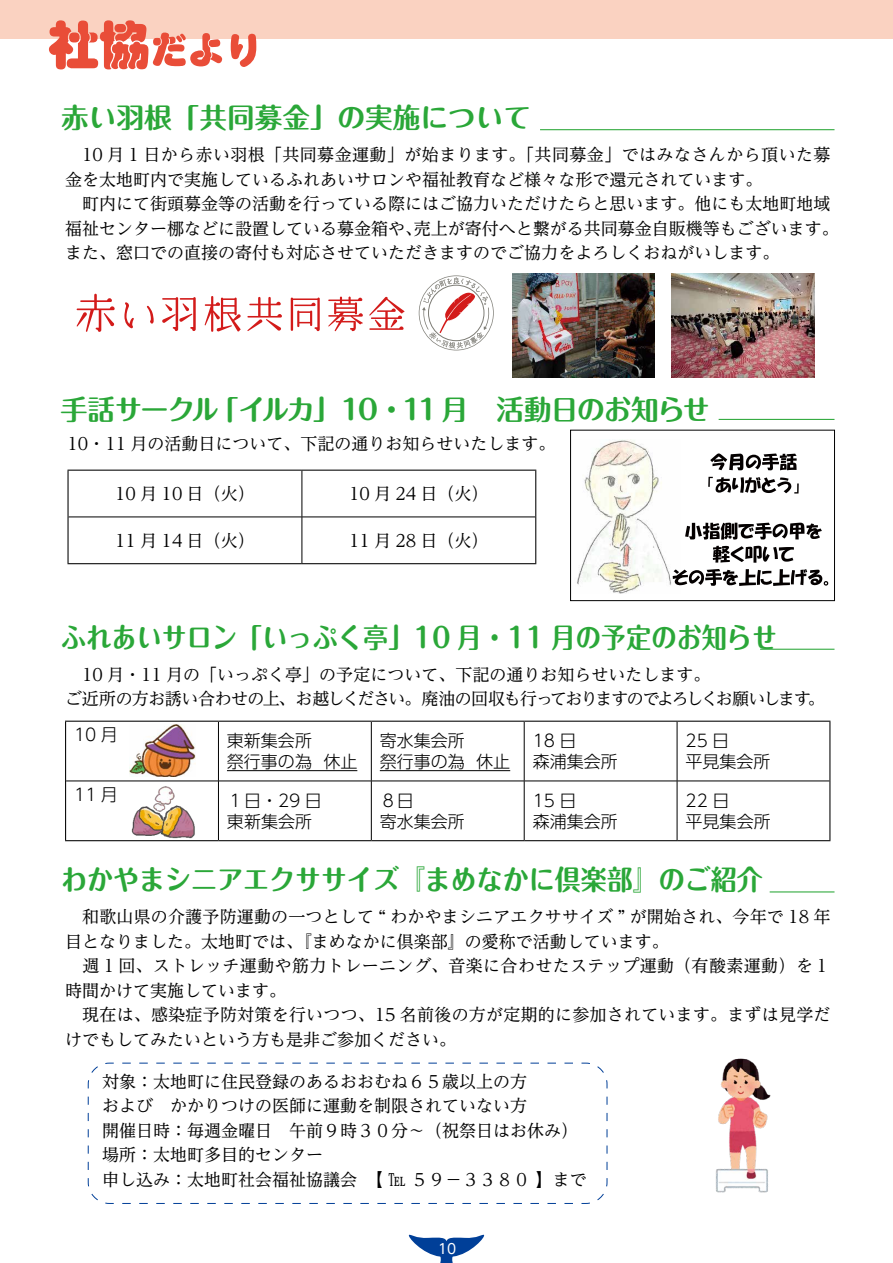
<style>
.page{position:relative;width:893px;height:1263px;background:#fff}
.page>*{position:absolute;margin:0;border:0;box-sizing:border-box;transform-origin:0 0}
.t1{font:700 27.6px "Maru Fo Pro";color:#2aa738;scale:.91 1}
.t2{font:700 27.6px "Maru Fo Pro";color:#2aa738;scale:.94 1}
.t3{font:700 27.6px "Maru Fo Pro";letter-spacing:-.045em;color:#2aa738}
.t4{font:700 27.6px "Maru Fo Pro";color:#2aa738}
.t5{font:16.95px/24.5px "UD Reimin Pr 6";color:#000}
.t6{font:16.95px/24.5px "UD Reimin Pr 6";letter-spacing:-.025em;color:#000}
.t7{font:300 16.95px/21px "UD Shin Go Pr 6";color:#000}
.t8{font:16.95px "UD Reimin Pro";color:#000}
.t9{font:13.8px "UD Shin Go Pr 6";color:#fff}
</style>
<div class="page">
<div style="left:0;top:0;width:893px;height:39px;background:#fad2c1"></div>
<svg style="left:49px;top:20px;width:207px;height:49px"></svg>
<hr style="left:68px;top:470px;width:234px;height:1px;background:#000">
<hr style="left:67px;top:471px;width:2px;height:46px;background:#000">
<hr style="left:302px;top:470px;width:234px;height:1px;background:#000">
<hr style="left:535px;top:471px;width:1px;height:46px;background:#000">
<hr style="left:67px;top:517px;width:2px;height:46px;background:#000">
<hr style="left:535px;top:517px;width:1px;height:46px;background:#000">
<hr style="left:68px;top:563px;width:234px;height:1px;background:#000">
<hr style="left:302px;top:563px;width:234px;height:1px;background:#000">
<hr style="left:302px;top:471px;width:1px;height:46px;background:#000">
<hr style="left:69px;top:517px;width:233px;height:1px;background:#000">
<hr style="left:302px;top:517px;width:233px;height:1px;background:#000">
<hr style="left:302px;top:517px;width:1px;height:46px;background:#000">
<hr style="left:719px;top:419px;width:115px;height:1px;background:#2aa738">
<hr style="left:760px;top:649px;width:74px;height:1px;background:#2aa738">
<hr style="left:770px;top:891px;width:64px;height:1px;background:#2aa738">
<hr style="left:65px;top:721px;width:153px;height:1px;background:#000">
<hr style="left:65px;top:722px;width:1px;height:59px;background:#000">
<hr style="left:218px;top:721px;width:153px;height:1px;background:#000">
<hr style="left:371px;top:721px;width:153px;height:1px;background:#000">
<hr style="left:524px;top:721px;width:153px;height:1px;background:#000">
<hr style="left:677px;top:721px;width:153px;height:1px;background:#000">
<hr style="left:829px;top:722px;width:1px;height:59px;background:#000">
<hr style="left:65px;top:781px;width:1px;height:59px;background:#000">
<hr style="left:829px;top:781px;width:1px;height:59px;background:#000">
<hr style="left:65px;top:840px;width:153px;height:1px;background:#000">
<hr style="left:218px;top:840px;width:153px;height:1px;background:#000">
<hr style="left:371px;top:840px;width:153px;height:1px;background:#000">
<hr style="left:524px;top:840px;width:153px;height:1px;background:#000">
<hr style="left:677px;top:840px;width:153px;height:1px;background:#000">
<hr style="left:218px;top:722px;width:1px;height:59px;background:#000">
<hr style="left:371px;top:722px;width:1px;height:59px;background:#000">
<hr style="left:524px;top:722px;width:1px;height:59px;background:#000">
<hr style="left:677px;top:722px;width:1px;height:59px;background:#000">
<hr style="left:66px;top:781px;width:152px;height:1px;background:#000">
<hr style="left:218px;top:781px;width:153px;height:1px;background:#000">
<hr style="left:218px;top:781px;width:1px;height:59px;background:#000">
<hr style="left:371px;top:781px;width:153px;height:1px;background:#000">
<hr style="left:371px;top:781px;width:1px;height:59px;background:#000">
<hr style="left:524px;top:781px;width:153px;height:1px;background:#000">
<hr style="left:524px;top:781px;width:1px;height:59px;background:#000">
<hr style="left:677px;top:781px;width:152px;height:1px;background:#000">
<hr style="left:677px;top:781px;width:1px;height:59px;background:#000">
<hr style="left:227px;top:770px;width:130px;height:1px;background:#000">
<hr style="left:380px;top:770px;width:130px;height:1px;background:#000">
<hr style="left:540px;top:129px;width:294px;height:1px;background:#2aa738">
<img style="left:130px;top:781px;width:66px;height:61px">
<img style="left:130px;top:724px;width:66px;height:52px">
<svg style="left:419px;top:275px;width:75px;height:75px"></svg>
<svg style="left:77px;top:294px;width:327px;height:38px"></svg>
<img style="left:577px;top:439px;width:96px;height:154px">
<svg style="left:710px;top:453px;width:87px;height:17px"></svg>
<svg style="left:708px;top:477px;width:91px;height:17px"></svg>
<svg style="left:685px;top:523px;width:137px;height:17px"></svg>
<svg style="left:713px;top:546px;width:81px;height:17px"></svg>
<svg style="left:673px;top:569px;width:155px;height:17px"></svg>
<div style="left:570px;top:430px;width:265px;height:171px;border:1px solid #000"></div>
<svg style="left:87px;top:1062px;width:521px;height:142px"></svg>
<img style="left:715px;top:1058px;width:56px;height:135px">
<img style="left:512px;top:273px;width:143px;height:104px">
<img style="left:672px;top:273px;width:142px;height:104px">
<svg style="left:409px;top:1235px;width:75px;height:28px"></svg>
<h1 class="t4" style="left:61px;top:95px;width:471px">赤い羽根「共同募金」の実施について</h1>
<p class="t5" style="left:65px;top:142px;width:775px">　10 月 1 日から赤い羽根「共同募金運動」が始まります。「共同募金」ではみなさんから頂いた募金を太地町内で実施しているふれあいサロンや福祉教育など様々な形で還元されています。<br>　町内にて街頭募金等の活動を行っている際にはご協力いただけたらと思います。他にも太地町地域福祉センター梛などに設置している募金箱や、売上が寄付へと繋がる共同募金自販機等もございます。また、窓口での直接の寄付も対応させていただきますのでご協力をよろしくおねがいします。</p>
<h1 class="t3" style="left:60px;top:387px;width:652px">手話サークル「イルカ」10・11月　活動日のお知らせ</h1>
<p class="t5" style="left:68px;top:431px;width:490px">10・11 月の活動日について、下記の通りお知らせいたします。</p>
<p class="t8" style="left:115px;top:480px;width:141px">10 月 10 日（火）</p>
<p class="t8" style="left:349px;top:480px;width:141px">10 月 24 日（火）</p>
<p class="t8" style="left:115px;top:527px;width:141px">11 月 14 日（火）</p>
<p class="t8" style="left:349px;top:527px;width:141px">11 月 28 日（火）</p>
<h1 class="t1" style="left:61px;top:615px;width:788px">ふれあいサロン「いっぷく亭」10 月・11 月の予定のお知らせ</h1>
<p class="t6" style="left:65px;top:661px;width:761px">　10 月・11 月の「いっぷく亭」の予定について、下記の通りお知らせいたします。<br>ご近所の方お誘い合わせの上、お越しください。廃油の回収も行っておりますのでよろしくお願いします。</p>
<p class="t7" style="left:74px;top:724px;width:45px">10 月</p>
<p class="t7" style="left:227px;top:730px;width:132px">東新集会所<br>祭行事の為 休止</p>
<p class="t7" style="left:380px;top:730px;width:132px">寄水集会所<br>祭行事の為 休止</p>
<p class="t7" style="left:533px;top:730px;width:87px">18 日<br>森浦集会所</p>
<p class="t7" style="left:686px;top:730px;width:87px">25 日<br>平見集会所</p>
<p class="t7" style="left:74px;top:783px;width:45px">11 月</p>
<p class="t7" style="left:227px;top:789px;width:96px">１日・29 日東新集会所</p>
<p class="t7" style="left:380px;top:789px;width:87px">８日<br>寄水集会所</p>
<p class="t7" style="left:533px;top:789px;width:87px">15 日<br>森浦集会所</p>
<p class="t7" style="left:686px;top:789px;width:87px">22 日<br>平見集会所</p>
<h1 class="t2" style="left:61px;top:858px;width:748px">わかやまシニアエクササイズ『まめなかに倶楽部』のご紹介</h1>
<p class="t5" style="left:65px;top:904px;width:767px">　和歌山県の介護予防運動の一つとして “ わかやまシニアエクササイズ ” が開始され、今年で 18 年目となりました。太地町では、『まめなかに倶楽部』の愛称で活動しています。<br>　週 1 回、ストレッチ運動や筋力トレーニング、音楽に合わせたステップ運動（有酸素運動）を１時間かけて実施しています。<br>　現在は、感染症予防対策を行いつつ、15 名前後の方が定期的に参加されています。まずは見学だけでもしてみたいという方も是非ご参加ください。</p>
<p class="t5" style="left:102px;top:1068px;width:486px">対象：太地町に住民登録のあるおおむね６５歳以上の方<br>および　かかりつけの医師に運動を制限されていない方<br>開催日時：毎週金曜日　午前９時３０分～（祝祭日はお休み）場所：太地町多目的センター<br>申し込み：太地町社会福祉協議会　【 ℡ ５９－３３８０ 】まで</p>
<p class="t9" style="left:438px;top:1238px;width:20px">10</p>
</div>
